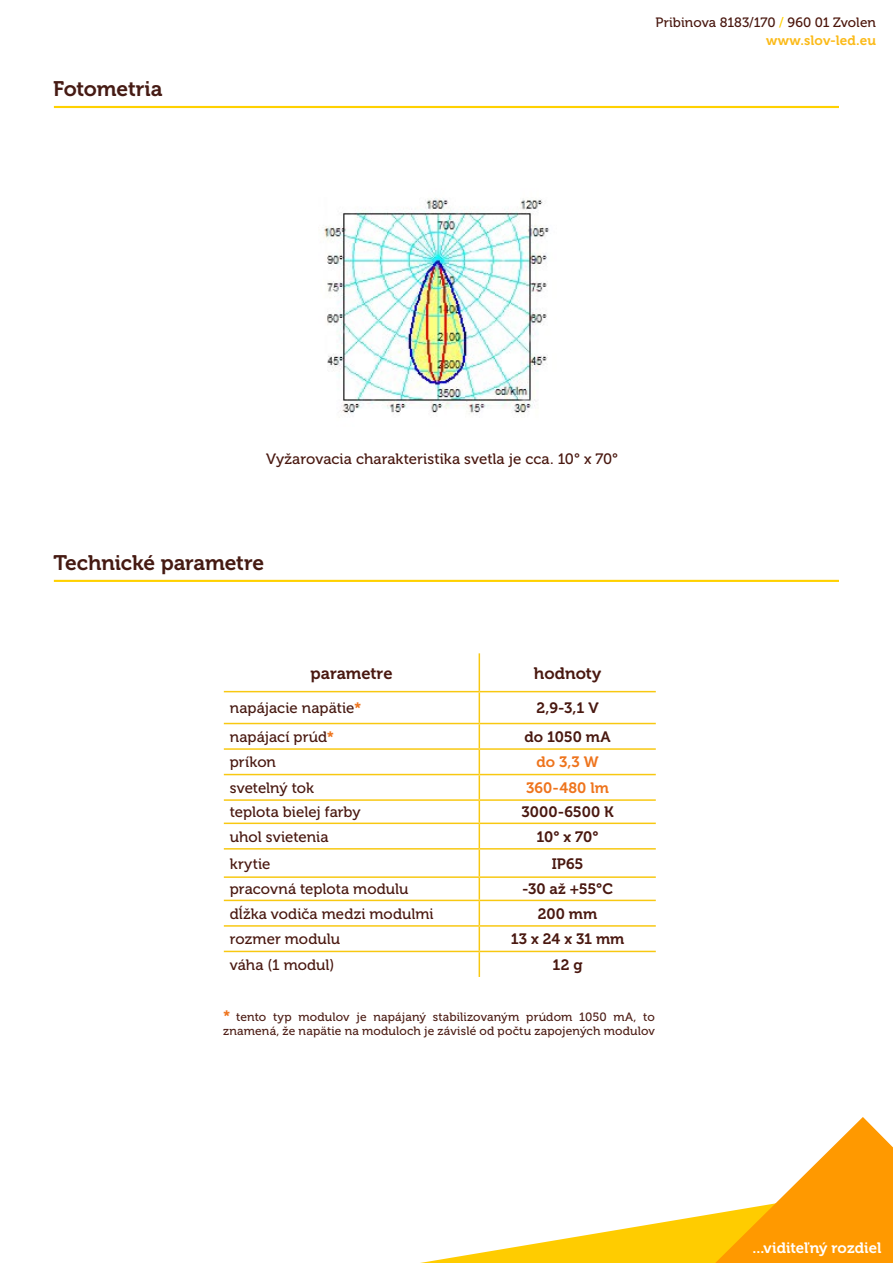
<style>
.page{position:relative;width:893px;height:1263px;background:#fff}
.page>*{position:absolute;margin:0;border:0;box-sizing:border-box;transform-origin:0 0}
.t1{font:21px "Museo 700";letter-spacing:-.01em;color:#451a12}
.t2{font:21px "Museo 700";letter-spacing:-.005em;color:#461b14}
.t3{font:16.5px "Museo 700";letter-spacing:-.005em;color:#491810}
.t4{font:15px "Museo 500";color:#491810}
.t5{font:15px "Museo 700";color:#491810}
.t6{font:15px "Museo 700";color:#fff}
.t7{font:15px "Museo 500";letter-spacing:.005em;color:#471a12}
.t8{font:15px "Museo 700";letter-spacing:.005em;color:#ee741d}
.t9{font:13.5px "Museo 500";color:#491810}
.t10{font:13.5px "Museo 700";letter-spacing:.005em;color:#fbba18}
.t11{font:12px/14.4px "Museo 500";letter-spacing:.01em;color:#4e1f17}
.s1{color:#ffd100}
.s2{color:#4b150a}
.s3{font-family:"Museo 700";color:#ee741d}
.s4{font-family:"Museo 700";font-size:15px;color:#ee741d}
</style>
<div class="page">
<img style="left:324px;top:198px;width:225px;height:216px">
<hr style="left:54px;top:580px;width:785px;height:2px;background:#ffd100">
<svg style="left:224px;top:692px;width:432px;height:285px"></svg>
<hr style="left:479px;top:653px;width:1px;height:38px;background:#f8c811">
<hr style="left:224px;top:691px;width:255px;height:1px;background:#f8c811">
<hr style="left:479px;top:691px;width:177px;height:1px;background:#f8c811">
<hr style="left:479px;top:692px;width:1px;height:31px;background:#f8c811">
<hr style="left:224px;top:723px;width:255px;height:1px;background:#f8c811">
<hr style="left:479px;top:723px;width:177px;height:1px;background:#f8c811">
<hr style="left:224px;top:748px;width:255px;height:2px;background:#f8c811">
<hr style="left:479px;top:748px;width:177px;height:2px;background:#f8c811">
<hr style="left:224px;top:774px;width:255px;height:1px;background:#f8c811">
<hr style="left:479px;top:774px;width:177px;height:1px;background:#f8c811">
<hr style="left:224px;top:799px;width:255px;height:2px;background:#f8c811">
<hr style="left:479px;top:799px;width:177px;height:2px;background:#f8c811">
<hr style="left:224px;top:822px;width:255px;height:2px;background:#f8c811">
<hr style="left:479px;top:822px;width:177px;height:2px;background:#f8c811">
<hr style="left:224px;top:848px;width:255px;height:1px;background:#f8c811">
<hr style="left:479px;top:848px;width:177px;height:1px;background:#f8c811">
<hr style="left:224px;top:876px;width:255px;height:2px;background:#f8c811">
<hr style="left:479px;top:876px;width:177px;height:2px;background:#f8c811">
<hr style="left:224px;top:900px;width:255px;height:1px;background:#f8c811">
<hr style="left:479px;top:900px;width:177px;height:1px;background:#f8c811">
<hr style="left:224px;top:925px;width:255px;height:2px;background:#f8c811">
<hr style="left:479px;top:925px;width:177px;height:2px;background:#f8c811">
<hr style="left:224px;top:951px;width:255px;height:1px;background:#f8c811">
<hr style="left:479px;top:951px;width:177px;height:1px;background:#f8c811">
<svg style="left:479px;top:724px;width:1px;height:253px"></svg>
<svg style="left:420px;top:1117px;width:473px;height:146px"></svg>
<hr style="left:54px;top:106px;width:785px;height:2px;background:#ffd100">
<h1 class="t2" style="left:53px;top:77px;width:111px">Fotometria</h1>
<p class="t9" style="left:655px;top:15px;width:222px">Pribinova 8183/170 <span class="s1">/</span> <span class="s2">960 01 Zvolen</span></p>
<p class="t10" style="left:766px;top:33px;width:111px">www.slov-led.eu</p>
<p class="t4" style="left:266px;top:450px;width:353px">Vyžarovacia charakteristika svetla je cca. 10° x 70°</p>
<h1 class="t1" style="left:54px;top:551px;width:212px">Technické parametre</h1>
<p class="t3" style="left:311px;top:664px;width:83px">parametre</p>
<p class="t3" style="left:534px;top:664px;width:69px">hodnoty</p>
<p class="t7" style="left:230px;top:700px;width:133px">napájacie napätie<span class="s3">*</span></p>
<p class="t5" style="left:536px;top:700px;width:64px">2,9-3,1 V</p>
<p class="t4" style="left:230px;top:728px;width:106px">napájací prúd<span class="s3">*</span></p>
<p class="t5" style="left:525px;top:728px;width:88px">do 1050 mA</p>
<p class="t4" style="left:230px;top:754px;width:48px">príkon</p>
<p class="t8" style="left:536px;top:754px;width:64px">do 3,3 W</p>
<p class="t4" style="left:230px;top:779px;width:86px">svetelný tok</p>
<p class="t8" style="left:526px;top:779px;width:84px">360-480 lm</p>
<p class="t4" style="left:230px;top:804px;width:132px">teplota bielej farby</p>
<p class="t5" style="left:521px;top:804px;width:94px">3000-6500 K</p>
<p class="t4" style="left:230px;top:828px;width:100px">uhol svietenia</p>
<p class="t5" style="left:537px;top:828px;width:63px">10° x 70°</p>
<p class="t4" style="left:230px;top:855px;width:42px">krytie</p>
<p class="t5" style="left:552px;top:855px;width:33px">IP65</p>
<p class="t4" style="left:230px;top:881px;width:180px">pracovná teplota modulu</p>
<p class="t5" style="left:522px;top:881px;width:92px">-30 až +55°C</p>
<p class="t4" style="left:230px;top:905px;width:205px">dĺžka vodiča medzi modulmi</p>
<p class="t5" style="left:538px;top:905px;width:61px">200 mm</p>
<p class="t4" style="left:230px;top:931px;width:112px">rozmer modulu</p>
<p class="t5" style="left:511px;top:931px;width:115px">13 x 24 x 31 mm</p>
<p class="t4" style="left:230px;top:956px;width:106px">váha (1 modul)</p>
<p class="t5" style="left:553px;top:956px;width:31px">12 g</p>
<p class="t11" style="left:223px;top:1010px;width:433px"><span class="s4">*</span> tento typ modulov je napájaný stabilizovaným prúdom 1050 mA, to znamená, že napätie na moduloch je závislé od počtu zapojených modulov</p>
<p class="t6" style="left:753px;top:1239px;width:130px">...viditeľný rozdiel</p>
</div>
